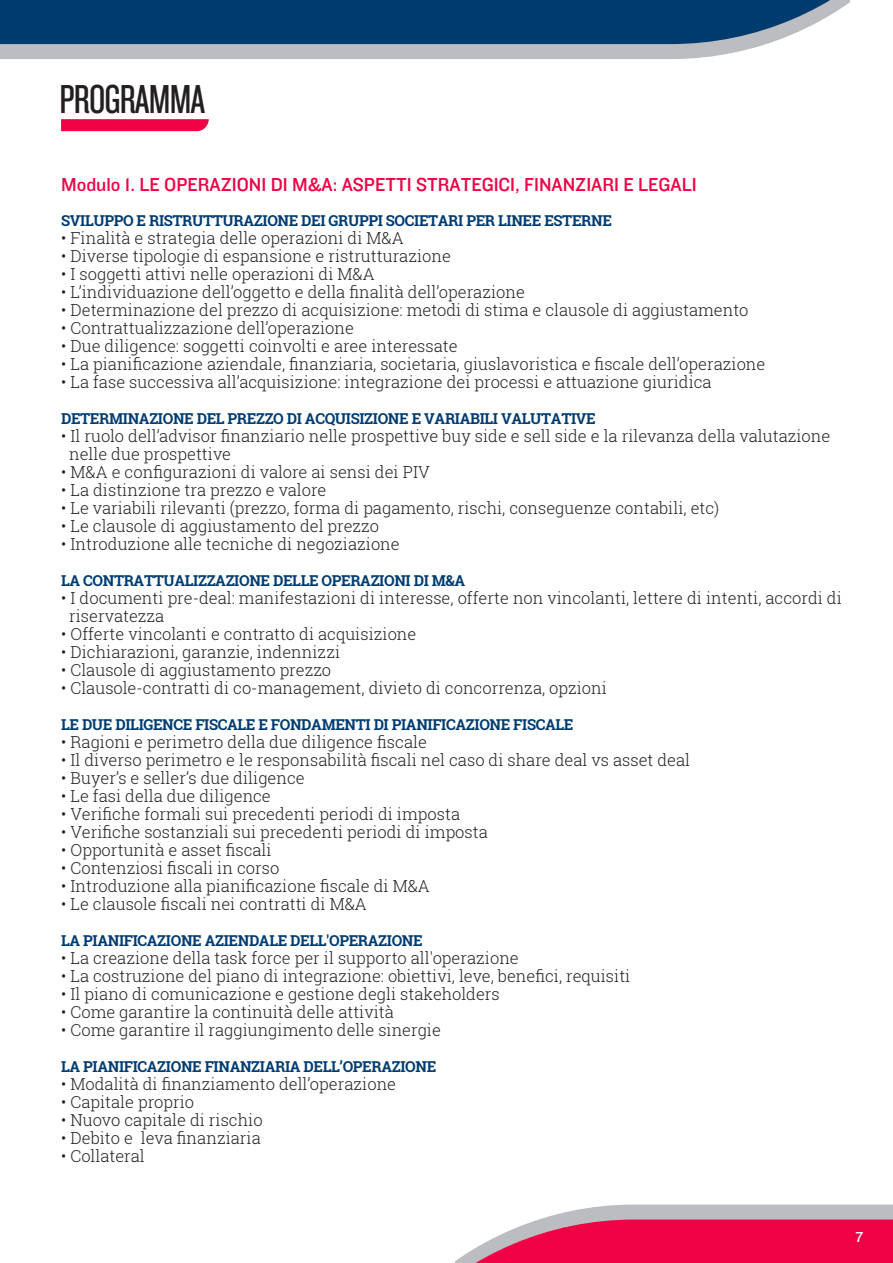
<style>
.page{position:relative;width:893px;height:1263px;background:#fff}
.page>*{position:absolute;margin:0;border:0;box-sizing:border-box;transform-origin:0 0}
.t1{font:42px "Knockout HTF28 Junior Featherwt";letter-spacing:-.02em;color:#231f20}
.t2{font:19.5px "Knockout HTF31 Junior Middlewt";color:#f00044}
.t3{font:300 16.5px/18px "Roboto Slab";color:#231f20}
.t4{font:700 15px "Roboto Slab";letter-spacing:-.025em;color:#003b70}
.t5{font:15px "Knockout HTF31 Junior Middlewt";color:#fff}
</style>
<div class="page">
<svg style="left:455px;top:1204px;width:438px;height:59px;background:#e5527d"></svg>
<svg style="left:0;top:44px;width:766px;height:15px;background:#bdbec2"></svg>
<svg style="left:0;top:0;width:849px;height:44px;background:#114878"></svg>
<svg style="left:61px;top:119px;width:148px;height:12px;background:#f00849"></svg>
<h1 class="t1" style="left:60px;top:78px;width:147px">PROGRAMMA</h1>
<p class="t2" style="left:61px;top:175px;width:637px">Modulo 1. LE OPERAZIONI DI M&amp;A: ASPETTI STRATEGICI, FINANZIARI E LEGALI</p>
<p class="t4" style="left:61px;top:210px;width:552px">SVILUPPO E RISTRUTTURAZIONE DEI GRUPPI SOCIETARI PER LINEE ESTERNE</p>
<p class="t3" style="left:61px;top:229px;width:344px">• Finalità e strategia delle operazioni di M&amp;A</p>
<p class="t3" style="left:61px;top:247px;width:391px">• Diverse tipologie di espansione e ristrutturazione</p>
<p class="t3" style="left:61px;top:265px;width:315px">• I soggetti attivi nelle operazioni di M&amp;A</p>
<p class="t3" style="left:61px;top:283px;width:465px">• L’individuazione dell’oggetto e della finalità dell’operazione</p>
<p class="t3" style="left:61px;top:301px;width:689px">• Determinazione del prezzo di acquisizione: metodi di stima e clausole di aggiustamento</p>
<p class="t3" style="left:61px;top:319px;width:294px">• Contrattualizzazione dell’operazione</p>
<p class="t3" style="left:61px;top:337px;width:398px">• Due diligence: soggetti coinvolti e aree interessate</p>
<p class="t3" style="left:61px;top:355px;width:706px">• La pianificazione aziendale, finanziaria, societaria, giuslavoristica e fiscale dell’operazione</p>
<p class="t3" style="left:61px;top:373px;width:652px">• La fase successiva all’acquisizione: integrazione dei processi e attuazione giuridica</p>
<p class="t4" style="left:61px;top:408px;width:536px">DETERMINAZIONE DEL PREZZO DI ACQUISIZIONE E VARIABILI VALUTATIVE</p>
<p class="t3" style="left:69px;top:427px;width:763px;text-indent:-8px">• Il ruolo dell’advisor finanziario nelle prospettive buy side e sell side e la rilevanza della valutazione nelle due prospettive</p>
<p class="t3" style="left:61px;top:463px;width:370px">• M&amp;A e configurazioni di valore ai sensi dei PIV</p>
<p class="t3" style="left:61px;top:481px;width:267px">• La distinzione tra prezzo e valore</p>
<p class="t3" style="left:61px;top:499px;width:660px">• Le variabili rilevanti (prezzo, forma di pagamento, rischi, conseguenze contabili, etc)</p>
<p class="t3" style="left:61px;top:517px;width:320px">• Le clausole di aggiustamento del prezzo</p>
<p class="t3" style="left:61px;top:535px;width:340px">• Introduzione alle tecniche di negoziazione</p>
<p class="t4" style="left:61px;top:570px;width:406px">LA CONTRATTUALIZZAZIONE DELLE OPERAZIONI DI M&amp;A</p>
<p class="t3" style="left:69px;top:589px;width:774px;text-indent:-8px">• I documenti pre-deal: manifestazioni di interesse, offerte non vincolanti, lettere di intenti, accordi di riservatezza</p>
<p class="t3" style="left:61px;top:625px;width:357px">• Offerte vincolanti e contratto di acquisizione</p>
<p class="t3" style="left:61px;top:643px;width:281px">• Dichiarazioni, garanzie, indennizzi</p>
<p class="t3" style="left:61px;top:661px;width:272px">• Clausole di aggiustamento prezzo</p>
<p class="t3" style="left:61px;top:679px;width:547px">• Clausole-contratti di co-management, divieto di concorrenza, opzioni</p>
<p class="t4" style="left:61px;top:714px;width:514px">LE DUE DILIGENCE FISCALE E FONDAMENTI DI PIANIFICAZIONE FISCALE</p>
<p class="t3" style="left:61px;top:733px;width:367px">• Ragioni e perimetro della due diligence fiscale</p>
<p class="t3" style="left:61px;top:751px;width:631px">• Il diverso perimetro e le responsabilità fiscali nel caso di share deal vs asset deal</p>
<p class="t3" style="left:61px;top:769px;width:245px">• Buyer’s e seller’s due diligence</p>
<p class="t3" style="left:61px;top:787px;width:211px">• Le fasi della due diligence</p>
<p class="t3" style="left:61px;top:805px;width:400px">• Verifiche formali sui precedenti periodi di imposta</p>
<p class="t3" style="left:61px;top:823px;width:428px">• Verifiche sostanziali sui precedenti periodi di imposta</p>
<p class="t3" style="left:61px;top:841px;width:212px">• Opportunità e asset fiscali</p>
<p class="t3" style="left:61px;top:859px;width:220px">• Contenziosi fiscali in corso</p>
<p class="t3" style="left:61px;top:877px;width:370px">• Introduzione alla pianificazione fiscale di M&amp;A</p>
<p class="t3" style="left:61px;top:895px;width:307px">• Le clausole fiscali nei contratti di M&amp;A</p>
<p class="t4" style="left:61px;top:930px;width:363px">LA PIANIFICAZIONE AZIENDALE DELL'OPERAZIONE</p>
<p class="t3" style="left:61px;top:949px;width:459px">• La creazione della task force per il supporto all'operazione</p>
<p class="t3" style="left:61px;top:967px;width:571px">• La costruzione del piano di integrazione: obiettivi, leve, benefici, requisiti</p>
<p class="t3" style="left:61px;top:985px;width:440px">• Il piano di comunicazione e gestione degli stakeholders</p>
<p class="t3" style="left:61px;top:1003px;width:334px">• Come garantire la continuità delle attività</p>
<p class="t3" style="left:61px;top:1021px;width:381px">• Come garantire il raggiungimento delle sinergie</p>
<p class="t4" style="left:61px;top:1056px;width:377px">LA PIANIFICAZIONE FINANZIARIA DELL’OPERAZIONE</p>
<p class="t3" style="left:61px;top:1075px;width:336px">• Modalità di finanziamento dell’operazione</p>
<p class="t3" style="left:61px;top:1093px;width:135px">• Capitale proprio</p>
<p class="t3" style="left:61px;top:1111px;width:203px">• Nuovo capitale di rischio</p>
<p class="t3" style="left:61px;top:1129px;width:201px">• Debito e leva finanziaria</p>
<p class="t3" style="left:61px;top:1147px;width:85px">• Collateral</p>
<p class="t5" style="left:855px;top:1229px;width:9px">7</p>
</div>
